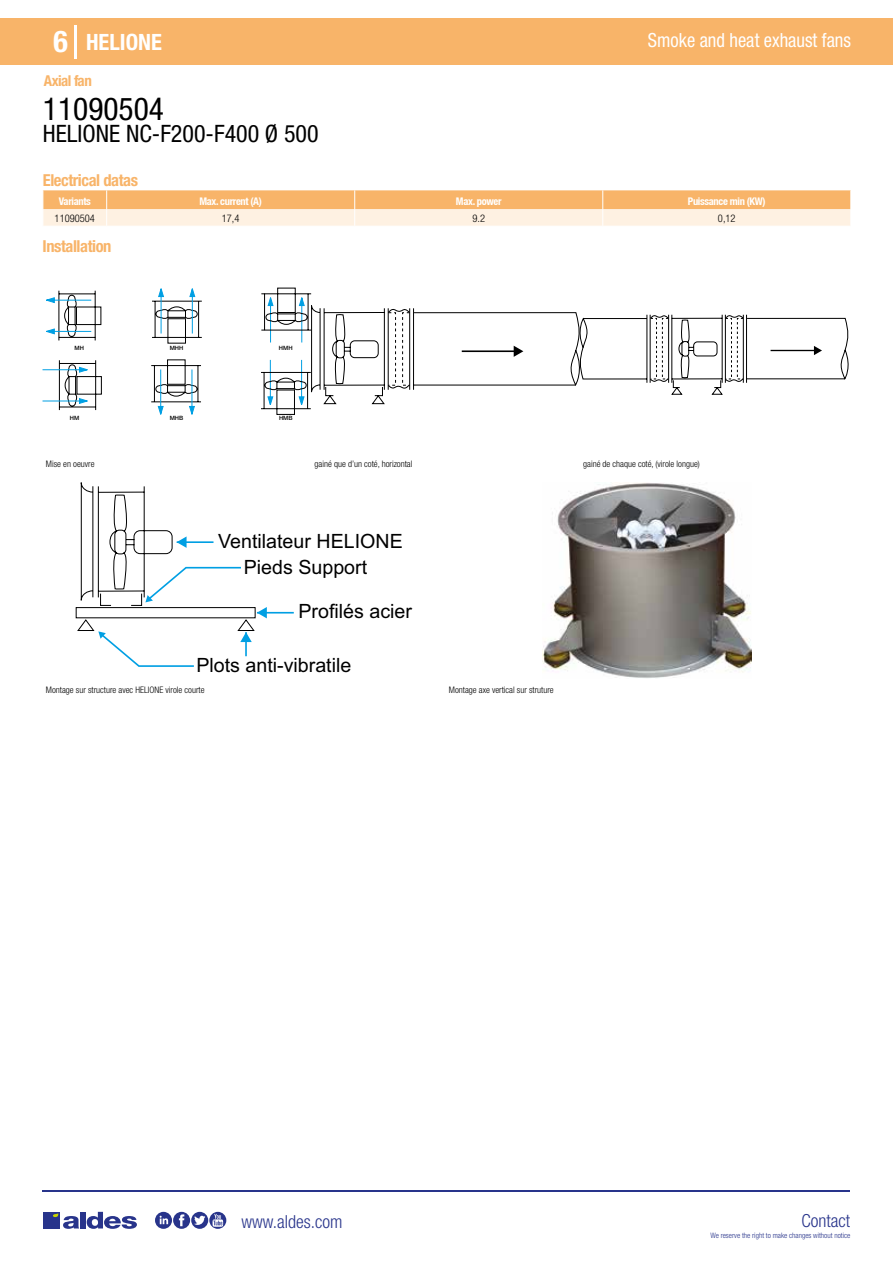
<style>
.page{position:relative;width:893px;height:1263px;background:#fff}
.page>*{position:absolute;margin:0;border:0;box-sizing:border-box;transform-origin:0 0}
.t1{font:condensed 31.5px "Helvetica Neue LT Std";color:#000}
.t2{font:700 condensed 30px "Helvetica Neue LT Std";color:#fff}
.t3{font:condensed 24px "Helvetica Neue LT Std";color:#000}
.t4{font:700 condensed 22.5px "Helvetica Neue LT Std";color:#fff}
.t5{font:19.65px "Arial";color:#000}
.t6{font:condensed 19.5px "Helvetica Neue LT Std";color:#fff;scale:.95 1}
.t7{font:300 condensed 18px "Helvetica Neue";color:#28348b}
.t8{font:700 condensed 16.5px "Helvetica Neue LT Std";letter-spacing:-.025em;color:#f8b469}
.t9{font:700 condensed 15px "Helvetica Neue LT Std";letter-spacing:-.035em;color:#f8b469}
.t10{font:700 condensed 10.5px "Helvetica Neue";letter-spacing:-.03em;color:#fff}
.t11{font:300 condensed 10.5px "Helvetica Neue";color:#000}
.t12{font:300 condensed 9px "Helvetica Neue";color:#000}
.t13{font:300 condensed 7.5px "Helvetica Neue";color:#28348b}
.t14{font:500 5.85px "Helvetica Neue";color:#000}
</style>
<div class="page">
<div style="left:0;top:18px;width:893px;height:46px;background:#f8b469"></div>
<hr style="left:74px;top:25px;width:2px;height:33px;background:#fff">
<hr style="left:43px;top:1190px;width:807px;height:1px;background:#28348b">
<svg style="left:155px;top:1212px;width:71px;height:17px"></svg>
<div style="left:43px;top:1212px;width:17px;height:16px;background:#28348b"></div>
<div style="left:80px;top:1212px;width:6px;height:16px;background:#28348b"></div>
<svg style="left:87px;top:1212px;width:50px;height:17px"></svg>
<svg style="left:53px;top:1213px;width:26px;height:16px"></svg>
<svg style="left:43px;top:190px;width:808px;height:36px;background:#fad1a4"></svg>
<svg style="left:43px;top:288px;width:805px;height:127px"></svg>
<hr style="left:257px;top:612px;width:37px;height:1px;background:#009fe3">
<svg style="left:76px;top:482px;width:191px;height:185px"></svg>
<img style="left:543px;top:483px;width:208px;height:195px">
<h2 class="t2" style="left:54px;top:24px;width:16px">6</h2>
<h3 class="t4" style="left:86px;top:28px;width:77px">HELIONE</h3>
<h3 class="t6" style="left:648px;top:29px;width:215px">Smoke and heat exhaust fans</h3>
<h3 class="t9" style="left:44px;top:71px;width:49px">Axial fan</h3>
<h1 class="t1" style="left:43px;top:91px;width:122px">11090504</h1>
<h3 class="t3" style="left:43px;top:120px;width:277px">HELIONE NC-F200-F400 Ø 500</h3>
<h3 class="t8" style="left:43px;top:170px;width:97px">Electrical datas</h3>
<p class="t10" style="left:59px;top:195px;width:34px">Variants</p>
<p class="t10" style="left:199px;top:195px;width:64px">Max. current (A)</p>
<p class="t10" style="left:456px;top:195px;width:47px">Max. power</p>
<p class="t10" style="left:688px;top:195px;width:79px">Puissance min (KW)</p>
<p class="t11" style="left:55px;top:212px;width:42px">11090504</p>
<p class="t11" style="left:222px;top:212px;width:19px">17,4</p>
<p class="t11" style="left:472px;top:212px;width:14px">9.2</p>
<p class="t11" style="left:718px;top:212px;width:19px">0,12</p>
<h3 class="t8" style="left:43px;top:236px;width:70px">Installation</h3>
<p class="t14" style="left:75px;top:344px;width:11px">MH</p>
<p class="t14" style="left:170px;top:344px;width:15px">MHH</p>
<p class="t14" style="left:70px;top:415px;width:11px">HM</p>
<p class="t14" style="left:170px;top:415px;width:15px">MHB</p>
<p class="t14" style="left:279px;top:344px;width:15px">HMH</p>
<p class="t14" style="left:279px;top:415px;width:15px">HMB</p>
<p class="t12" style="left:46px;top:458px;width:50px">Mise en oeuvre</p>
<p class="t12" style="left:315px;top:458px;width:99px">gainé que d’un coté, horizontal</p>
<p class="t12" style="left:583px;top:458px;width:118px">gainé de chaque coté, (virole longue)</p>
<h3 class="t5" style="left:218px;top:527px;width:186px">Ventilateur HELIONE</h3>
<h3 class="t5" style="left:244px;top:554px;width:125px">Pieds Support</h3>
<h3 class="t5" style="left:298px;top:598px;width:115px">Profilés acier</h3>
<h3 class="t5" style="left:196px;top:652px;width:157px">Plots anti-vibratile</h3>
<p class="t12" style="left:46px;top:684px;width:160px">Montage sur structure avec HELIONE virole courte</p>
<p class="t12" style="left:449px;top:684px;width:106px">Montage axe vertical sur struture</p>
<h3 class="t7" style="left:241px;top:1211px;width:102px">www.aldes.com</h3>
<h3 class="t7" style="left:801px;top:1211px;width:50px">Contact</h3>
<p class="t13" style="left:710px;top:1230px;width:141px">We reserve the right to make changes without notice</p>
</div>
